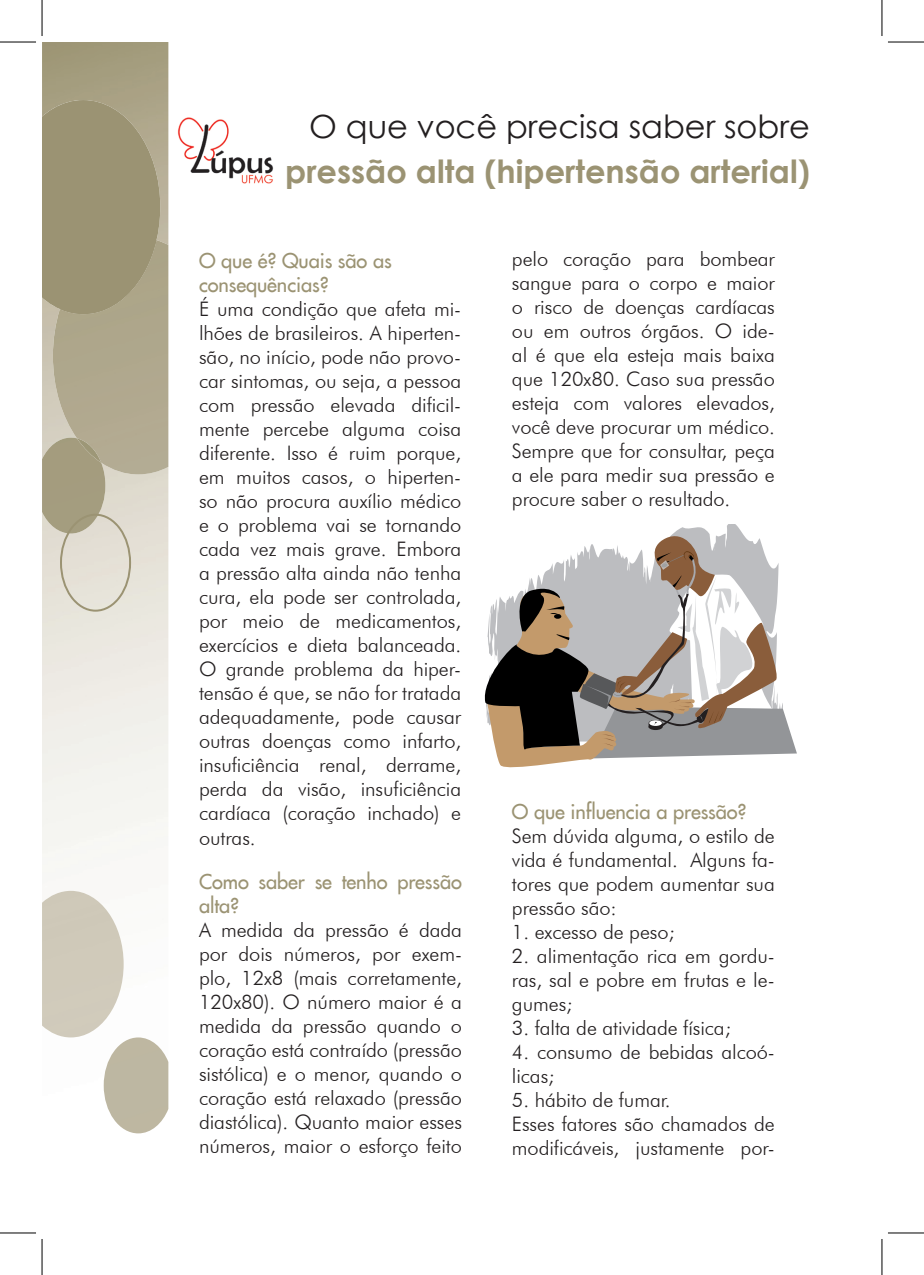
<style>
.page{position:relative;width:924px;height:1275px;background:#fff}
.page>*{position:absolute;margin:0;border:0;box-sizing:border-box;transform-origin:0 0}
.t1{font:700 32px "Century Gothic";color:#9b9373}
.t2{font:32px "Century Gothic";color:#231f20}
.t3{font:300 20px/24px "Futura BT";letter-spacing:-.005em;color:#231f20;text-align:justify}
.t4{font:20px/24px "Futura LT";letter-spacing:-.005em;color:#9b9373}
</style>
<div class="page">
<svg style="left:484px;top:529px;width:312px;height:239px"></svg>
<div style="left:53px;top:240px;width:115px;height:234px;background:#b0a88e"></div>
<svg style="left:42px;top:100px;width:118px;height:214px;background:#9e9676"></svg>
<img style="left:42px;top:437px;width:63px;height:96px">
<img style="left:77px;top:438px;width:24px;height:25px">
<svg style="left:60px;top:514px;width:71px;height:97px;background:#dad5c8"></svg>
<img style="left:104px;top:1037px;width:64px;height:96px">
<img style="left:42px;top:891px;width:82px;height:146px">
<img style="left:177px;top:117px;width:97px;height:67px">
<hr style="left:0;top:42px;width:36px;height:1px;background:#000">
<hr style="left:887px;top:42px;width:36px;height:1px;background:#000">
<hr style="left:0;top:1232px;width:36px;height:1px;background:#000">
<hr style="left:887px;top:1232px;width:36px;height:1px;background:#000">
<hr style="left:42px;top:0;width:1px;height:36px;background:#000">
<hr style="left:42px;top:1239px;width:1px;height:36px;background:#000">
<hr style="left:881px;top:0;width:1px;height:36px;background:#000">
<hr style="left:881px;top:1239px;width:1px;height:36px;background:#000">
<p class="t2" style="left:309px;top:104px;width:502px">O que você precisa saber sobre</p>
<p class="t1" style="left:285px;top:147px;width:526px">pressão alta (hipertensão arterial)</p>
<p class="t4" style="left:199px;top:249px;width:194px">O que é? Quais são as</p>
<p class="t4" style="left:199px;top:273px;width:131px">consequências?</p>
<p class="t3" style="left:199px;top:297px;width:263px">É uma condição que afeta mi&shy;lhões de brasileiros. A hiperten&shy;são, no início, pode não provo&shy;car sintomas, ou seja, a pessoa com pressão elevada dificil&shy;mente percebe alguma coisa diferente. Isso é ruim porque, em muitos casos, o hiperten&shy;so não procura auxílio médico e o problema vai se tornando cada vez mais grave. Embora a pressão alta ainda não tenha cura, ela pode ser controlada, por meio de medicamentos, exercícios e dieta balanceada.<br>O grande problema da hiper&shy;tensão é que, se não for tratada adequadamente, pode causar outras doenças como infarto, insuficiência renal, derrame, perda da visão, insuficiência cardíaca (coração inchado) e outras.</p>
<p class="t4" style="left:199px;top:869px;width:264px">Como saber se tenho pressão alta?</p>
<p class="t3" style="left:199px;top:917px;width:264px">A medida da pressão é dada por dois números, por exem&shy;plo, 12x8 (mais corretamente, 120x80). O número maior é a medida da pressão quando o coração está contraído (pressão sistólica) e o menor, quando o coração está relaxado (pressão diastólica). Quanto maior esses números, maior o esforço feito</p>
<p class="t3" style="left:511px;top:247px;width:264px">pelo coração para bombear sangue para o corpo e maior o risco de doenças cardíacas ou em outros órgãos. O ide&shy;al é que ela esteja mais baixa que 120x80. Caso sua pressão esteja com valores elevados, você deve procurar um médico.<br>Sempre que for consultar, peça a ele para medir sua pressão e procure saber o resultado.</p>
<p class="t4" style="left:511px;top:800px;width:236px">O que influencia a pressão?</p>
<p class="t3" style="left:511px;top:824px;width:264px">Sem dúvida alguma, o estilo de vida é fundamental. Alguns fa&shy;tores que podem aumentar sua pressão são:</p>
<p class="t3" style="left:511px;top:920px;width:164px">1. excesso de peso;</p>
<p class="t3" style="left:511px;top:944px;width:264px">2. alimentação rica em gordu&shy;ras, sal e pobre em frutas e le&shy;gumes;</p>
<p class="t3" style="left:511px;top:1016px;width:220px">3. falta de atividade física;</p>
<p class="t3" style="left:511px;top:1040px;width:264px">4. consumo de bebidas alcoó&shy;licas;</p>
<p class="t3" style="left:511px;top:1088px;width:160px">5. hábito de fumar.</p>
<p class="t3" style="left:511px;top:1112px;width:264px">Esses fatores são chamados de modificáveis, justamente por-</p>
</div>
